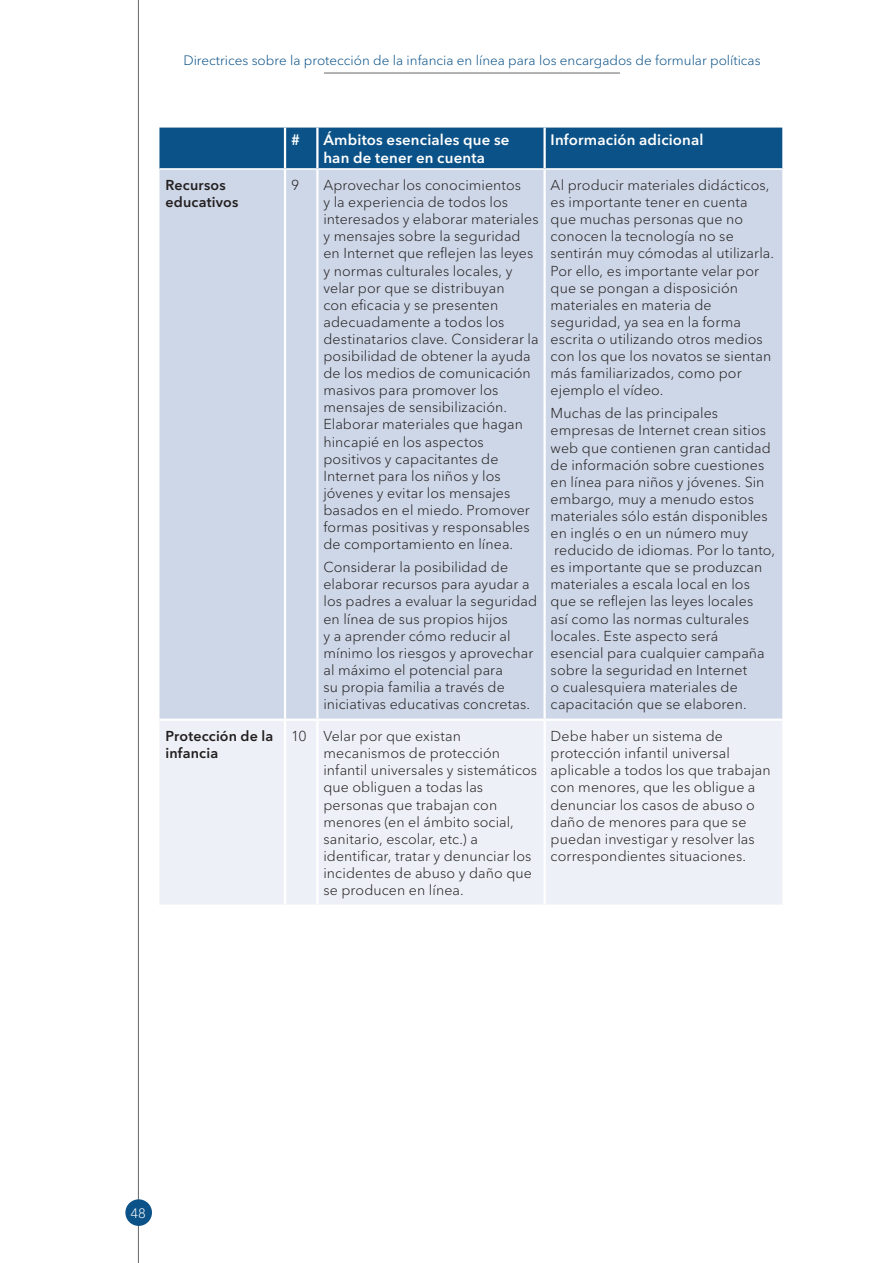
<style>
.page{position:relative;width:893px;height:1263px;background:#fff}
.page>*{position:absolute;margin:0;border:0;box-sizing:border-box;transform-origin:0 0}
.Table_head_white_cen{font:600 15px/18px "Avenir Next LT Pro";letter-spacing:.01em;color:#fff}
.Table_text{font:300 14.25px/17.1px "Avenir Next LT Pro";letter-spacing:.005em;color:#231f20}
.Table_text-2{font:600 14.25px/17.1px "Avenir Next LT Pro";letter-spacing:.01em;color:#231f20}
.t1{font:300 13.5px "Avenir Next LT Pro";color:#0a5288}
.t2{font:300 13.5px "Avenir Next LT Pro";color:#fff}
</style>
<div class="page">
<hr style="left:138px;top:0;width:1px;height:1263px;background:#67676a">
<div style="left:125px;top:1199px;width:27px;height:27px;background:#0a5288;border-radius:50%"></div>
<hr style="left:324px;top:73px;width:296px;height:1px;background:#67676a">
<div style="left:159px;top:128px;width:623px;height:40px;background:#0a5288"></div>
<div style="left:159px;top:170px;width:623px;height:548px;background:#ced7e7"></div>
<div style="left:160px;top:721px;width:622px;height:183px;background:#edf0f6"></div>
<hr style="left:284px;top:128px;width:2px;height:40px;background:#fff">
<hr style="left:316px;top:128px;width:3px;height:40px;background:#fff">
<hr style="left:543px;top:128px;width:3px;height:40px;background:#fff">
<hr style="left:284px;top:170px;width:2px;height:548px;background:#fff">
<hr style="left:316px;top:170px;width:3px;height:548px;background:#fff">
<hr style="left:543px;top:170px;width:3px;height:548px;background:#fff">
<hr style="left:284px;top:721px;width:2px;height:183px;background:#fff">
<hr style="left:316px;top:721px;width:3px;height:183px;background:#fff">
<hr style="left:543px;top:721px;width:3px;height:183px;background:#fff">
<p class="t1" style="left:183px;top:52px;width:579px">Directrices sobre la protección de la infancia en línea para los encargados de formular políticas</p>
<p class="Table_head_white_cen" style="left:291px;top:131px;width:10px">#</p>
<p class="Table_head_white_cen" style="left:323px;top:131px;width:188px">Ámbitos esenciales que se han de tener en cuenta</p>
<p class="Table_head_white_cen" style="left:551px;top:131px;width:154px">Información adicional</p>
<p class="Table_text-2" style="left:165px;top:176px;width:74px">Recursos educativos</p>
<p class="Table_text" style="left:291px;top:176px;width:10px">9</p>
<p class="Table_text" style="left:323px;top:176px;width:217px">Aprovechar los conocimientos<br>y la experiencia de todos los interesados y elaborar materiales y mensajes sobre la seguridad en Internet que reflejen las leyes y normas culturales locales, y velar por que se distribuyan<br>con eficacia y se presenten adecuadamente a todos los destinatarios clave. Considerar la posibilidad de obtener la ayuda de los medios de comunicación masivos para promover los mensajes de sensibilización.<br>Elaborar materiales que hagan hincapié en los aspectos positivos y capacitantes de<br>Internet para los niños y los jóvenes y evitar los mensajes basados en el miedo. Promover formas positivas y responsables de comportamiento en línea.</p>
<p class="Table_text" style="left:323px;top:559px;width:215px">Considerar la posibilidad de elaborar recursos para ayudar a los padres a evaluar la seguridad en línea de sus propios hijos<br>y a aprender cómo reducir al mínimo los riesgos y aprovechar al máximo el potencial para<br>su propia familia a través de iniciativas educativas concretas.</p>
<p class="Table_text" style="left:551px;top:176px;width:225px">Al producir materiales didácticos, es importante tener en cuenta que muchas personas que no conocen la tecnología no se sentirán muy cómodas al utilizarla.<br>Por ello, es importante velar por que se pongan a disposición materiales en materia de seguridad, ya sea en la forma escrita o utilizando otros medios con los que los novatos se sientan más familiarizados, como por ejemplo el vídeo.</p>
<p class="Table_text" style="left:551px;top:405px;width:226px">Muchas de las principales empresas de Internet crean sitios web que contienen gran cantidad de información sobre cuestiones en línea para niños y jóvenes. Sin embargo, muy a menudo estos materiales sólo están disponibles en inglés o en un número muy reducido de idiomas. Por lo tanto, es importante que se produzcan materiales a escala local en los que se reflejen las leyes locales<br>así como las normas culturales locales. Este aspecto será<br>esencial para cualquier campaña sobre la seguridad en Internet<br>o cualesquiera materiales de capacitación que se elaboren.</p>
<p class="Table_text-2" style="left:165px;top:727px;width:109px">Protección de la infancia</p>
<p class="Table_text" style="left:291px;top:728px;width:17px">10</p>
<p class="Table_text" style="left:323px;top:728px;width:215px">Velar por que existan mecanismos de protección infantil universales y sistemáticos que obliguen a todas las personas que trabajan con menores (en el ámbito social, sanitario, escolar, etc.) a identificar, tratar y denunciar los incidentes de abuso y daño que se producen en línea.</p>
<p class="Table_text" style="left:551px;top:728px;width:222px">Debe haber un sistema de protección infantil universal aplicable a todos los que trabajan con menores, que les obligue a denunciar los casos de abuso o daño de menores para que se puedan investigar y resolver las correspondientes situaciones.</p>
<p class="t2" style="left:130px;top:1205px;width:17px">48</p>
</div>
